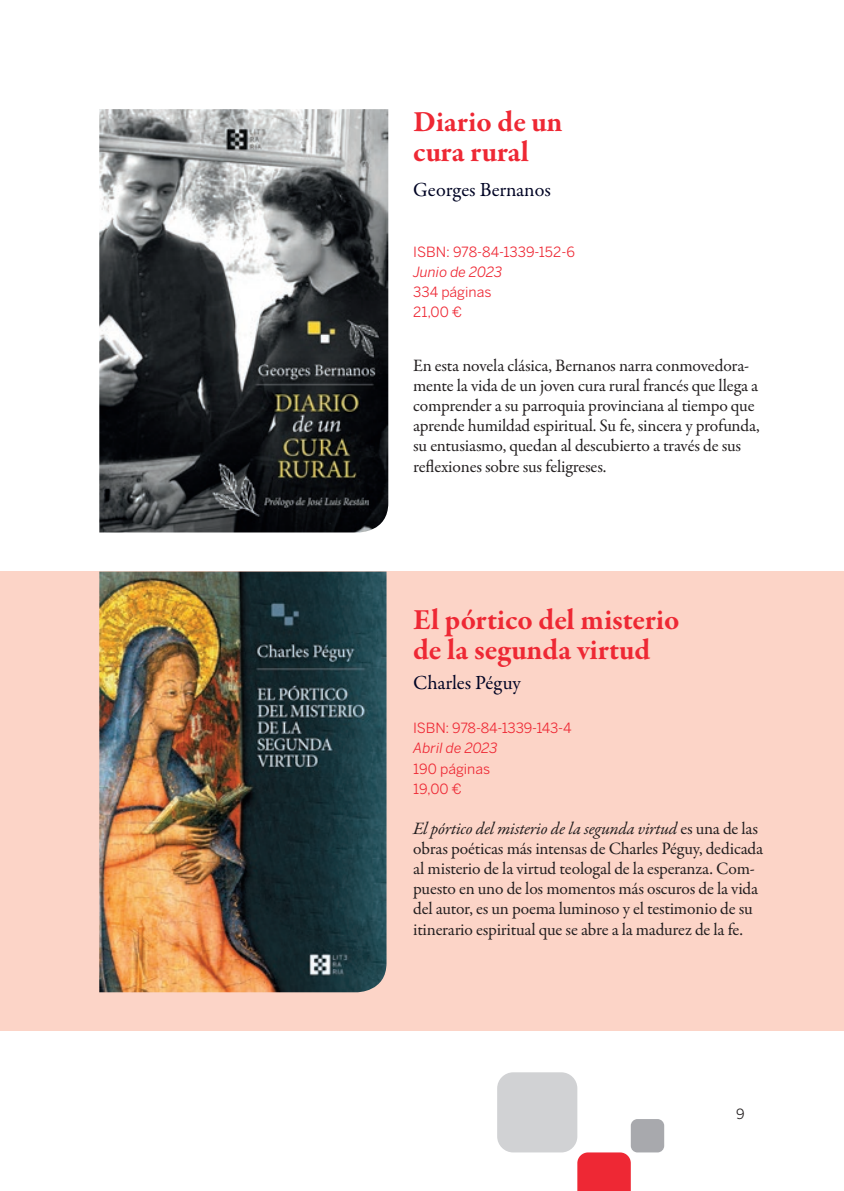
<style>
.page{position:relative;width:844px;height:1191px;background:#fff}
.page>*{position:absolute;margin:0;border:0;box-sizing:border-box;transform-origin:0 0}
.titulo{font:700 29.75px/29.8px "Garamond Premr Pro";color:#ee2834}
.autor{font:20.12px "Garamond Premr Pro";color:#000424}
.t1{font:17.5px/20.1px "Garamond Premr Pro";letter-spacing:-.015em;color:#231f20}
.datos{font:14px "Benton Sans";color:#ee2834}
.datos-2{font:italic 14px "Benton Sans";color:#ee2834}
.t2{font:14px "Benton Sans";color:#231f20}
.s1{font-style:italic}
</style>
<div class="page">
<div style="left:0;top:571px;width:843px;height:460px;background:#fcd4c7"></div>
<div style="left:497px;top:1072px;width:80px;height:80px;background:#d1d2d4;border-radius:16px"></div>
<div style="left:577px;top:1152px;width:53px;height:39px;background:#ee2834"></div>
<div style="left:630px;top:1119px;width:34px;height:33px;background:#a8a9ad;border-radius:7px"></div>
<img style="left:99px;top:109px;width:289px;height:423px">
<img style="left:99px;top:571px;width:287px;height:421px">
<p class="titulo" style="left:413px;top:107px;width:151px">Diario de un cura rural</p>
<p class="autor" style="left:413px;top:178px;width:139px">Georges Bernanos</p>
<p class="datos" style="left:413px;top:243px;width:163px">ISBN: 978-84-1339-152-6</p>
<p class="datos-2" style="left:413px;top:263px;width:91px">Junio de 2023</p>
<p class="datos" style="left:413px;top:284px;width:80px">334 páginas</p>
<p class="datos" style="left:413px;top:304px;width:50px">21,00 €</p>
<p class="t1" style="left:413px;top:356px;width:348px">En esta novela clásica, Bernanos narra conmovedora&shy;mente la vida de un joven cura rural francés que llega a comprender a su parroquia provinciana al tiempo que aprende humildad espiritual. Su fe, sincera y profunda, su entusiasmo, quedan al descubierto a través de sus reflexiones sobre sus feligreses.</p>
<p class="titulo" style="left:413px;top:605px;width:268px">El pórtico del misterio de la segunda virtud</p>
<p class="autor" style="left:413px;top:670px;width:109px">Charles Péguy</p>
<p class="datos" style="left:413px;top:720px;width:160px">ISBN: 978-84-1339-143-4</p>
<p class="datos-2" style="left:413px;top:740px;width:86px">Abril de 2023</p>
<p class="datos" style="left:413px;top:760px;width:78px">190 páginas</p>
<p class="datos" style="left:413px;top:780px;width:50px">19,00 €</p>
<p class="t1" style="left:413px;top:818px;width:351px"><span class="s1">El pórtico del misterio de la segunda virtud</span> es una de las obras poéticas más intensas de Charles Péguy, dedicada al misterio de la virtud teologal de la esperanza. Com&shy;puesto en uno de los momentos más oscuros de la vida del autor, es un poema luminoso y el testimonio de su itinerario espiritual que se abre a la madurez de la fe.</p>
<p class="t2" style="left:735px;top:1105px;width:10px">9</p>
</div>
